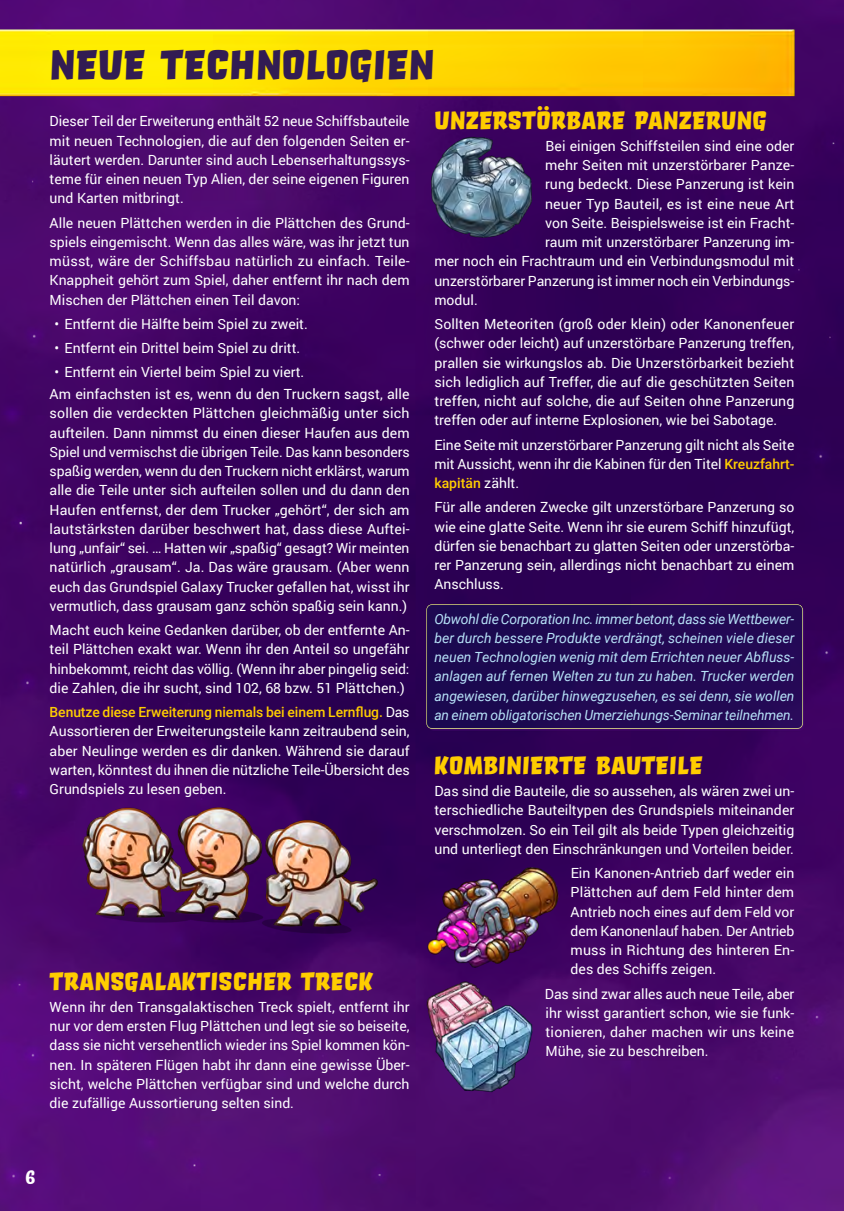
<style>
.page{position:relative;width:844px;height:1211px;background:#fff}
.page>*{position:absolute;margin:0;border:0;box-sizing:border-box;transform-origin:0 0}
.t1{font:40.25px "Orgovan Brush";color:#321c53}
.t2{font:24.5px "Orgovan Brush";color:#ffcd00}
.t3{font:700 19.25px "Catseye";color:#fff}
.t4{font:14px/19.2px "Roboto";color:#fff;text-align:justify}
.Fluff{font:italic 14px/19.2px "Roboto";letter-spacing:-.01em;color:#b7e2f8;text-align:justify}
.s1{font-weight:500;color:#ffcd00}
</style>
<div class="page">
<img style="left:0;top:112px;width:843px;height:1098px">
<img style="left:0;top:0;width:843px;height:112px">
<img style="left:416px;top:599px;width:395px;height:183px">
<img style="left:77px;top:798px;width:305px;height:149px">
<img style="left:429px;top:136px;width:106px;height:103px">
<img style="left:424px;top:865px;width:136px;height:104px">
<img style="left:424px;top:977px;width:111px;height:122px">
<h1 class="t1" style="left:50px;top:40px;width:386px">NEUE TECHNOLOGIEN</h1>
<p class="t4" style="left:50px;top:111px;width:361px">Dieser Teil der Erweiterung enthält 52 neue Schiffsbauteile mit neuen Technologien, die auf den folgenden Seiten er&shy;läutert werden. Darunter sind auch Lebenserhaltungssys&shy;teme für einen neuen Typ Alien, der seine eigenen Figuren und Karten mitbringt.</p>
<p class="t4" style="left:50px;top:212px;width:361px">Alle neuen Plättchen werden in die Plättchen des Grund&shy;spiels eingemischt. Wenn das alles wäre, was ihr jetzt tun müsst, wäre der Schiffsbau natürlich zu einfach. Teile-Knappheit gehört zum Spiel, daher entfernt ihr nach dem Mischen der Plättchen einen Teil davon:</p>
<p class="t4" style="left:55px;top:314px;width:255px">• Entfernt die Hälfte beim Spiel zu zweit.</p>
<p class="t4" style="left:55px;top:338px;width:247px">• Entfernt ein Drittel beim Spiel zu dritt.</p>
<p class="t4" style="left:55px;top:362px;width:251px">• Entfernt ein Viertel beim Spiel zu viert.</p>
<p class="t4" style="left:50px;top:384px;width:361px">Am einfachsten ist es, wenn du den Truckern sagst, alle sollen die verdeckten Plättchen gleichmäßig unter sich aufteilen. Dann nimmst du einen dieser Haufen aus dem Spiel und vermischst die übrigen Teile. Das kann besonders spaßig werden, wenn du den Truckern nicht erklärst, warum alle die Teile unter sich aufteilen sollen und du dann den Haufen entfernst, der dem Trucker „gehört“, der sich am lautstärksten darüber beschwert hat, dass diese Auftei&shy;lung „unfair“ sei. … Hatten wir „spaßig“ gesagt? Wir meinten natürlich „grausam“. Ja. Das wäre grausam. (Aber wenn euch das Grundspiel Galaxy Trucker gefallen hat, wisst ihr vermutlich, dass grausam ganz schön spaßig sein kann.)</p>
<p class="t4" style="left:50px;top:620px;width:361px">Macht euch keine Gedanken darüber, ob der entfernte An&shy;teil Plättchen exakt war. Wenn ihr den Anteil so ungefähr hinbekommt, reicht das völlig. (Wenn ihr aber pingelig seid: die Zahlen, die ihr sucht, sind 102, 68 bzw. 51 Plättchen.)</p>
<p class="t4" style="left:50px;top:702px;width:361px"><span class="s1">Benutze diese Erweiterung niemals bei einem Lernflug.</span> Das Aussortieren der Erweiterungsteile kann zeitraubend sein, aber Neulinge werden es dir danken. Während sie darauf warten, könntest du ihnen die nützliche Teile-Übersicht des Grundspiels zu lesen geben.</p>
<h2 class="t2" style="left:434px;top:105px;width:334px">UNZERSTÖRBARE PANZERUNG</h2>
<p class="t4" style="left:545px;top:136px;width:250px">Bei einigen Schiffsteilen sind eine oder</p>
<p class="t4" style="left:545px;top:155px;width:251px">mehr Seiten mit unzerstörbarer Panze-</p>
<p class="t4" style="left:545px;top:174px;width:251px">rung bedeckt. Diese Panzerung ist kein</p>
<p class="t4" style="left:545px;top:193px;width:251px">neuer Typ Bauteil, es ist eine neue Art</p>
<p class="t4" style="left:545px;top:213px;width:251px">von Seite. Beispielsweise ist ein Fracht-</p>
<p class="t4" style="left:545px;top:232px;width:251px">raum mit unzerstörbarer Panzerung im-</p>
<p class="t4" style="left:434px;top:251px;width:361px">mer noch ein Frachtraum und ein Verbindungsmodul mit</p>
<p class="t4" style="left:434px;top:270px;width:361px">unzerstörbarer Panzerung ist immer noch ein Verbindungs-</p>
<p class="t4" style="left:434px;top:290px;width:45px">modul.</p>
<p class="t4" style="left:434px;top:314px;width:361px">Sollten Meteoriten (groß oder klein) oder Kanonenfeuer (schwer oder leicht) auf unzerstörbare Panzerung treffen, prallen sie wirkungslos ab. Die Unzerstörbarkeit bezieht sich lediglich auf Treffer, die auf die geschützten Seiten treffen, nicht auf solche, die auf Seiten ohne Panzerung treffen oder auf interne Explosionen, wie bei Sabotage.</p>
<p class="t4" style="left:434px;top:434px;width:361px">Eine Seite mit unzerstörbarer Panzerung gilt nicht als Seite mit Aussicht, wenn ihr die Kabinen für den Titel <span class="s1">Kreuzfahrt&shy;kapitän</span> zählt.</p>
<p class="t4" style="left:434px;top:497px;width:361px">Für alle anderen Zwecke gilt unzerstörbare Panzerung so wie eine glatte Seite. Wenn ihr sie eurem Schiff hinzufügt, dürfen sie benachbart zu glatten Seiten oder unzerstörba&shy;rer Panzerung sein, allerdings nicht benachbart zu einem Anschluss.</p>
<p class="Fluff" style="left:434px;top:608px;width:361px">Obwohl die Corporation Inc. immer betont, dass sie Wettbewer&shy;ber durch bessere Produkte verdrängt, scheinen viele dieser neuen Technologien wenig mit dem Errichten neuer Abfluss&shy;anlagen auf fernen Welten zu tun zu haben. Trucker werden angewiesen, darüber hinwegzusehen, es sei denn, sie wollen an einem obligatorischen Umerziehungs-Seminar teilnehmen.</p>
<h2 class="t2" style="left:434px;top:750px;width:270px">KOMBINIERTE BAUTEILE</h2>
<p class="t4" style="left:434px;top:781px;width:361px">Das sind die Bauteile, die so aussehen, als wären zwei un&shy;terschiedliche Bauteiltypen des Grundspiels miteinander verschmolzen. So ein Teil gilt als beide Typen gleichzeitig und unterliegt den Einschränkungen und Vorteilen beider.</p>
<p class="t4" style="left:570px;top:863px;width:225px">Ein Kanonen-Antrieb darf weder ein Plättchen auf dem Feld hinter dem Antrieb noch eines auf dem Feld vor dem Kanonenlauf haben. Der Antrieb muss in Richtung des hinteren En&shy;des des Schiffs zeigen.</p>
<p class="t4" style="left:544px;top:983px;width:251px">Das sind zwar alles auch neue Teile, aber ihr wisst garantiert schon, wie sie funk&shy;tionieren, daher machen wir uns keine Mühe, sie zu beschreiben.</p>
<h2 class="t2" style="left:50px;top:965px;width:325px">TRANSGALAKTISCHER TRECK</h2>
<p class="t4" style="left:50px;top:996px;width:361px">Wenn ihr den Transgalaktischen Treck spielt, entfernt ihr nur vor dem ersten Flug Plättchen und legt sie so beiseite, dass sie nicht versehentlich wieder ins Spiel kommen kön&shy;nen. In späteren Flügen habt ihr dann eine gewisse Über&shy;sicht, welche Plättchen verfügbar sind und welche durch die zufällige Aussortierung selten sind.</p>
<h3 class="t3" style="left:25px;top:1165px;width:12px">6</h3>
</div>
